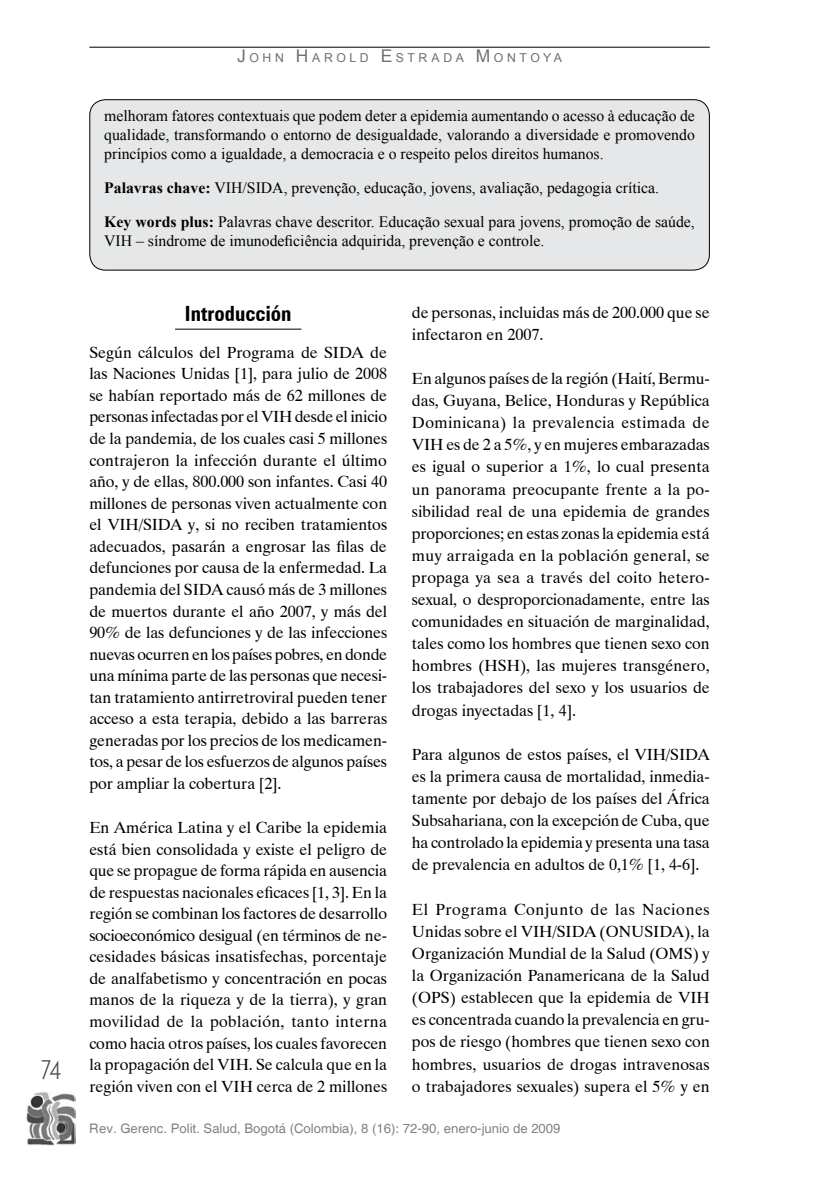
<style>
.page{position:relative;width:819px;height:1191px;background:#fff}
.page>*{position:absolute;margin:0;border:0;box-sizing:border-box;transform-origin:0 0}
.t1{font:28px "Plaza D";color:#4d4d4f}
.t2{font:700 condensed 21px "Zurich BT";color:#000}
.t3{font:16.1px/21.5px "Dutch 801 BT";color:#000;text-align:justify}
.t4{font:15.75px/18.9px "Times New Roman";color:#000;text-align:justify}
.t5{font:13.12px "Helvetica";color:#808285}
.t6{font:12.25px "Arial";letter-spacing:.29em;color:#6d6f71}
.s1{font-size:17.5px}
.s2{font-weight:700}
</style>
<div class="page">
<img style="left:26px;top:1092px;width:49px;height:53px">
<hr style="left:89px;top:47px;width:620px;height:1px;background:#000">
<div style="left:90px;top:100px;width:619px;height:170px;background:#e6e7e8;border-radius:16px"></div>
<div style="left:89px;top:99px;width:620px;height:171px;border:1px solid #000;border-radius:16px"></div>
<hr style="left:175px;top:329px;width:126px;height:1px;background:#000">
<h1 class="t1" style="left:39px;top:1055px;width:24px">74</h1>
<p class="t6" style="left:237px;top:50px;width:326px"><span class="s1">J</span>OHN <span class="s1">H</span> AROLD <span class="s1">E</span>STRADA <span class="s1">M</span>ONTOYA</p>
<p class="t4" style="left:104px;top:106px;width:592px">melhoram fatores contextuais que podem deter a epidemia aumentando o acesso à educação de qualidade, transformando o entorno de desigualdade, valorando a diversidade e promovendo princípios como a igualdade, a democracia e o respeito pelos direitos humanos.</p>
<p class="t4" style="left:104px;top:171px;width:592px;line-height:33.8px"><span class="s2">Palavras chave:</span> VIH/SIDA, prevenção, educação, jovens, avaliação, pedagogia crítica.<br><span class="s2">Key words plus:</span> Palavras chave descritor. Educação sexual para jovens, promoção de saúde,</p>
<p class="t4" style="left:104px;top:231px;width:442px">VIH – síndrome de imunodeficiência adquirida, prevenção e controle.</p>
<h2 class="t2" style="left:185px;top:301px;width:108px">Introducción</h2>
<p class="t3" style="left:89px;top:341px;width:299px">Según cálculos del Programa de SIDA de las Naciones Unidas [1], para julio de 2008 se habían reportado más de 62 millones de personas infectadas por el VIH desde el inicio de la pandemia, de los cuales casi 5 millones contrajeron la infección durante el último año, y de ellas, 800.000 son infantes. Casi 40 millones de personas viven actualmente con el VIH/SIDA y, si no reciben tratamientos adecuados, pasarán a engrosar las filas de defunciones por causa de la enfermedad. La pandemia del SIDA causó más de 3 millones de muertos durante el año 2007, y más del 90% de las defunciones y de las infecciones nuevas ocurren en los países pobres, en donde una mínima parte de las personas que necesi&shy;tan tratamiento antirretroviral pueden tener acceso a esta terapia, debido a las barreras generadas por los precios de los medicamen&shy;tos, a pesar de los esfuerzos de algunos países por ampliar la cobertura [2].</p>
<p class="t3" style="left:89px;top:816px;width:299px">En América Latina y el Caribe la epidemia está bien consolidada y existe el peligro de que se propague de forma rápida en ausencia de respuestas nacionales eficaces [1, 3]. En la región se combinan los factores de desarrollo socioeconómico desigual (en términos de ne&shy;cesidades básicas insatisfechas, porcentaje de analfabetismo y concentración en pocas manos de la riqueza y de la tierra), y gran movilidad de la población, tanto interna como hacia otros países, los cuales favorecen la propagación del VIH. Se calcula que en la región viven con el VIH cerca de 2 millones</p>
<p class="t3" style="left:412px;top:300px;width:299px;line-height:22.1px">de personas, incluidas más de 200.000 que se infectaron en 2007.</p>
<p class="t3" style="left:412px;top:367px;width:299px;line-height:22.1px">En algunos países de la región (Haití, Bermu&shy;das, Guyana, Belice, Honduras y República Dominicana) la prevalencia estimada de VIH es de 2 a 5%, y en mujeres embarazadas es igual o superior a 1%, lo cual presenta un panorama preocupante frente a la po&shy;sibilidad real de una epidemia de grandes proporciones; en estas zonas la epidemia está muy arraigada en la población general, se propaga ya sea a través del coito hetero&shy;sexual, o desproporcionadamente, entre las comunidades en situación de marginalidad, tales como los hombres que tienen sexo con hombres (HSH), las mujeres transgénero, los trabajadores del sexo y los usuarios de drogas inyectadas [1, 4].</p>
<p class="t3" style="left:412px;top:742px;width:299px;line-height:22.1px">Para algunos de estos países, el VIH/SIDA es la primera causa de mortalidad, inmedia&shy;tamente por debajo de los países del África Subsahariana, con la excepción de Cuba, que ha controlado la epidemia y presenta una tasa de prevalencia en adultos de 0,1% [1, 4-6].</p>
<p class="t3" style="left:412px;top:897px;width:299px;line-height:22.1px">El Programa Conjunto de las Naciones Unidas sobre el VIH/SIDA (ONUSIDA), la Organización Mundial de la Salud (OMS) y la Organización Panamericana de la Salud (OPS) establecen que la epidemia de VIH es concentrada cuando la prevalencia en gru&shy;pos de riesgo (hombres que tienen sexo con hombres, usuarios de drogas intravenosas o trabajadores sexuales) supera el 5% y en</p>
<p class="t5" style="left:89px;top:1121px;width:472px">Rev. Gerenc. Polit. Salud, Bogotá (Colombia), 8 (16): 72-90, enero-junio de 2009</p>
</div>
